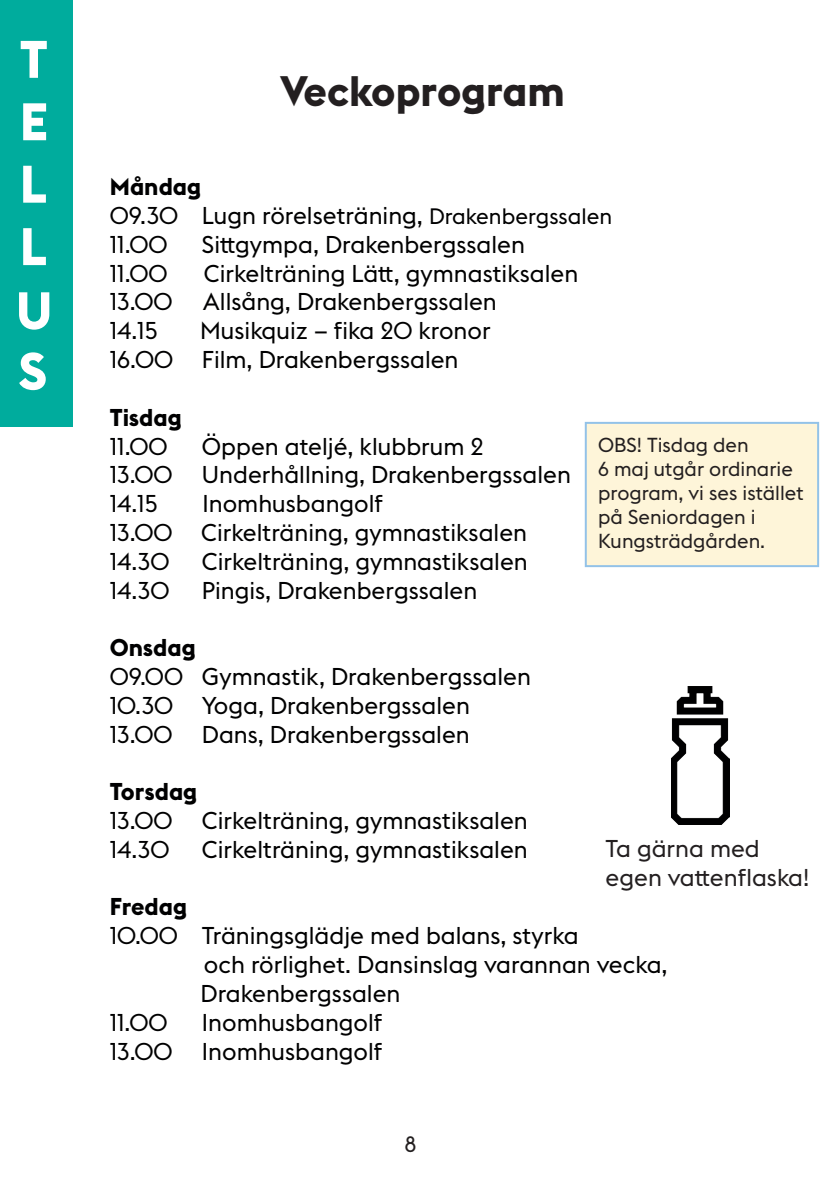
<style>
.page{position:relative;width:840px;height:1191px;background:#fff}
.page>*{position:absolute;margin:0;border:0;box-sizing:border-box;transform-origin:0 0}
.t1{font:700 52px/62.4px "Stockholm Type";color:#fff;text-align:justify}
.t2{font:700 42px "Stockholm Type";color:#231f20}
.t3{font:24px/28.8px "Stockholm Type";color:#000001}
.t4{font:24px/28.8px "Stockholm Type";color:#231f20}
.t5{font:700 24px "Stockholm Type";color:#000001}
.t6{font:22px "Stockholm Type";color:#231f20}
.t7{font:20px/24px "Stockholm Type";color:#231f20}
.s1{font-weight:700}
.s2{font-size:22px}
</style>
<div class="page">
<div style="left:0;top:0;width:72px;height:427px;background:#00ac9d"></div>
<div style="left:585px;top:423px;width:232px;height:143px;background:#fef5d9"></div>
<div style="left:584px;top:422px;width:234px;height:145px;border:2px solid #93c2e8"></div>
<img style="left:671px;top:686px;width:58px;height:138px">
<h1 class="t1" style="left:16px;top:26px;width:38px">T E L L U S</h1>
<h2 class="t2" style="left:280px;top:62px;width:286px">Veckoprogram</h2>
<p class="t3" style="left:110px;top:171px;width:503px"><span class="s1">Måndag<br></span>09.30 Lugn rörelseträning, <span class="s2">Drakenbergssalen<br></span>11.00</p>
<p class="t3" style="left:202px;top:229px;width:324px">Sittgympa, Drakenbergssalen</p>
<p class="t3" style="left:110px;top:257px;width:59px">11.00</p>
<p class="t3" style="left:204px;top:257px;width:375px">Cirkelträning Lätt, gymnastiksalen</p>
<p class="t3" style="left:110px;top:286px;width:64px">13.00</p>
<p class="t3" style="left:203px;top:286px;width:295px">Allsång, Drakenbergssalen</p>
<p class="t3" style="left:110px;top:315px;width:49px">14.15</p>
<p class="t3" style="left:110px;top:315px;width:382px;text-indent:90px">Musikquiz – fika 20 kronor<br>16.00 Film, Drakenbergssalen</p>
<p class="t5" style="left:110px;top:400px;width:73px">Tisdag</p>
<p class="t3" style="left:110px;top:430px;width:59px">11.00</p>
<p class="t3" style="left:110px;top:430px;width:462px;text-indent:92px">Öppen ateljé, klubbrum 2<br>13.00 Underhållning, Drakenbergssalen<br>14.15</p>
<p class="t3" style="left:110px;top:488px;width:418px;text-indent:93px">Inomhusbangolf<br>13.00 Cirkelträning, gymnastiksalen<br>14.30</p>
<p class="t3" style="left:202px;top:545px;width:327px">Cirkelträning, gymnastiksalen</p>
<p class="t3" style="left:110px;top:574px;width:61px">14.30</p>
<p class="t3" style="left:202px;top:574px;width:277px">Pingis, Drakenbergssalen</p>
<p class="t5" style="left:110px;top:630px;width:87px">Onsdag</p>
<p class="t3" style="left:110px;top:661px;width:422px">09.00 Gymnastik, Drakenbergssalen<br>10.30 Yoga, Drakenbergssalen<br>13.00 Dans, Drakenbergssalen</p>
<p class="t5" style="left:110px;top:774px;width:89px">Torsdag</p>
<p class="t3" style="left:110px;top:805px;width:419px">13.00 Cirkelträning, gymnastiksalen<br>14.30</p>
<p class="t3" style="left:202px;top:833px;width:327px">Cirkelträning, gymnastiksalen</p>
<p class="t7" style="left:597px;top:431px;width:207px">OBS! Tisdag den<br>6 maj utgår ordinarie program, vi ses istället på Seniordagen i<br>Kungsträdgården.</p>
<p class="t4" style="left:605px;top:833px;width:205px">Ta gärna med egen vattenflaska!</p>
<p class="t5" style="left:110px;top:890px;width:79px">Fredag</p>
<p class="t3" style="left:110px;top:920px;width:470px">10.00 Träningsglädje med balans, styrka</p>
<p class="t3" style="left:204px;top:949px;width:465px">och rörlighet. Dansinslag varannan vecka,</p>
<p class="t3" style="left:200px;top:977px;width:201px">Drakenbergssalen</p>
<p class="t3" style="left:110px;top:1006px;width:59px">11.00</p>
<p class="t3" style="left:110px;top:1006px;width:274px;text-align:right">Inomhusbangolf<br>13.00 Inomhusbangolf</p>
<p class="t6" style="left:404px;top:1129px;width:14px">8</p>
</div>
